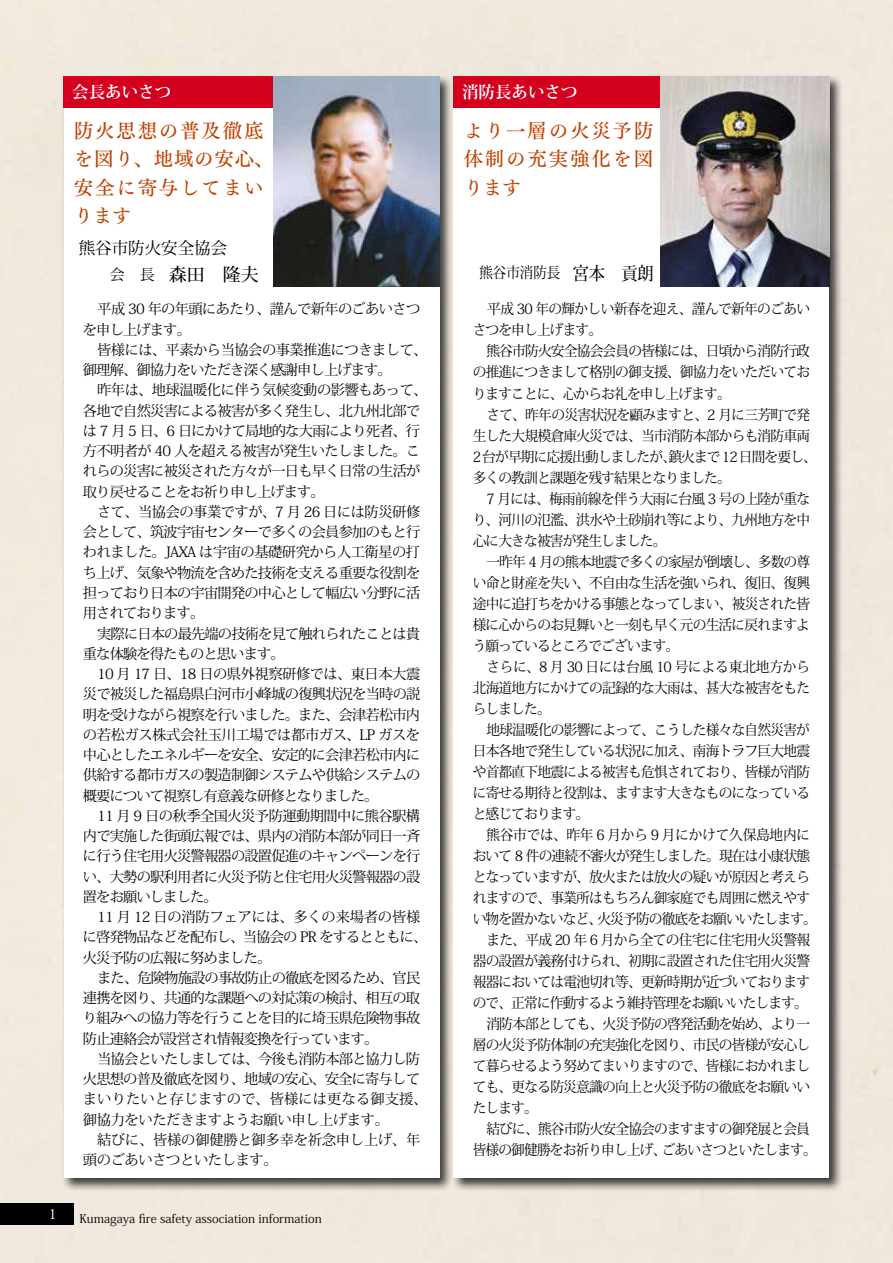
<style>
.page{position:relative;width:893px;height:1263px;background:#fff}
.page>*{position:absolute;margin:0;border:0;box-sizing:border-box;transform-origin:0 0}
.t1{font:19.5px/28.5px "Tsuku Min Pr 5 D";letter-spacing:.09em;color:#c24200}
.t2{font:500 18px "Koz Min Pro";color:#000}
.t3{font:700 16.5px "Koz Min Pro";color:#fff}
.t4{font:16.5px "Koz Min Pro";color:#000}
.t5{font:15px "Koz Min Pro";color:#000;scale:.9 1}
.t6{font:14.25px/21px "Koz Min Pro";letter-spacing:-.055em;color:#000;text-align:justify;scale:.96 1}
.t7{font:14.25px/20.2px "Koz Min Pro";letter-spacing:-.055em;color:#000}
.t8{font:14.25px/20.2px "Koz Min Pro";letter-spacing:-.025em;color:#000}
.t9{font:14.25px/20.2px "Koz Min Pro";letter-spacing:-.035em;color:#000}
.t10{font:14.25px/20.2px "Koz Min Pro";letter-spacing:-.015em;color:#000}
.t11{font:14.25px "Koz Min Pro";letter-spacing:-.015em;color:#000;scale:.96 1}
.t12{font:13.8px "Koz Min Pro";color:#fff}
.t13{font:12px "Koz Min Pro";color:#000}
.s1{font-weight:400;font-size:15px}
.s2{font-weight:500;font-size:18px}
</style>
<div class="page">
<div style="left:62px;top:74px;width:392px;height:1118px;background:#000;opacity:.75"></div>
<div style="left:64px;top:77px;width:375px;height:1101px;background:#fff"></div>
<div style="left:451px;top:74px;width:392px;height:1118px;background:#000;opacity:.75"></div>
<div style="left:454px;top:77px;width:375px;height:1101px;background:#fff"></div>
<div style="left:64px;top:77px;width:242px;height:31px;background:#d3001e"></div>
<div style="left:454px;top:77px;width:242px;height:31px;background:#d3001e"></div>
<img style="left:274px;top:77px;width:165px;height:209px">
<img style="left:660px;top:77px;width:169px;height:209px">
<div style="left:0;top:1203px;width:74px;height:22px;background:#000"></div>
<p class="t3" style="left:72px;top:80px;width:101px">会長あいさつ</p>
<p class="t3" style="left:462px;top:80px;width:117px">消防長あいさつ</p>
<h1 class="t1" style="left:74px;top:114px;width:201px">防火思想の普及徹底を図り、地域の安心、安全に寄与してまいります</h1>
<h1 class="t1" style="left:464px;top:114px;width:191px;text-align:justify">より一層の火災予防体制の充実強化を図ります</h1>
<p class="t4" style="left:79px;top:236px;width:150px">熊谷市防火安全協会</p>
<p class="t2" style="left:110px;top:261px;width:150px"><span class="s1">会　長</span> 森田　隆夫</p>
<p class="t5" style="left:479px;top:262px;width:195px">熊谷市消防長 <span class="s2">宮本　貢朗</span></p>
<p class="t7" style="left:83px;top:299px;width:339px;text-indent:14px">平成 30 年の年頭にあたり、謹んで新年のごあいさつを申し上げます。</p>
<p class="t9" style="left:83px;top:339px;width:346px;text-indent:14px">皆様には、平素から当協会の事業推進につきまして、御理解、御協力をいただき深く感謝申し上げます。</p>
<p class="t7" style="left:83px;top:380px;width:346px;text-indent:14px">昨年は、地球温暖化に伴う気候変動の影響もあって、各地で自然災害による被害が多く発生し、北九州北部では 7 月 5 日、6 日にかけて局地的な大雨により死者、行方不明者が 40 人を超える被害が発生いたしました。これらの災害に被災された方々が一日も早く日常の生活が取り戻せることをお祈り申し上げます。</p>
<p class="t7" style="left:83px;top:501px;width:339px;text-align:justify;text-indent:14px">さて、当協会の事業ですが、7 月 26 日には防災研修会として、筑波宇宙センターで多くの会員参加のもと行われました。JAXA は宇宙の基礎研究から人工衛星の打ち上げ、気象や物流を含めた技術を支える重要な役割を担っており日本の宇宙開発の中心として幅広い分野に活用されております。</p>
<p class="t7" style="left:83px;top:623px;width:339px;text-indent:14px">実際に日本の最先端の技術を見て触れられたことは貴重な体験を得たものと思います。</p>
<p class="t7" style="left:83px;top:663px;width:339px;text-align:justify;text-indent:14px">10 月 17 日、18 日の県外視察研修では、東日本大震災で被災した福島県白河市小峰城の復興状況を当時の説明を受けながら視察を行いました。また、会津若松市内の若松ガス株式会社玉川工場では都市ガス、LP ガスを中心としたエネルギーを安全、安定的に会津若松市内に供給する都市ガスの製造制御システムや供給システムの概要について視察し有意義な研修となりました。</p>
<p class="t7" style="left:83px;top:805px;width:339px;text-align:justify;text-indent:14px">11 月 9 日の秋季全国火災予防運動期間中に熊谷駅構内で実施した街頭広報では、県内の消防本部が同日一斉に行う住宅用火災警報器の設置促進のキャンペーンを行い、大勢の駅利用者に火災予防と住宅用火災警報器の設置をお願いしました。</p>
<p class="t7" style="left:83px;top:906px;width:346px;text-indent:14px">11 月 12 日の消防フェアには、多くの来場者の皆様に啓発物品などを配布し、当協会の PR をするとともに、火災予防の広報に努めました。</p>
<p class="t7" style="left:83px;top:967px;width:339px;text-align:justify;text-indent:14px">また、危険物施設の事故防止の徹底を図るため、官民連携を図り、共通的な課題への対応策の検討、相互の取り組みへの協力等を行うことを目的に埼玉県危険物事故防止連絡会が設営され情報変換を行っています。</p>
<p class="t8" style="left:83px;top:1048px;width:346px;text-indent:14px">当協会といたしましては、今後も消防本部と協力し防火思想の普及徹底を図り、地域の安心、安全に寄与してまいりたいと存じますので、皆様には更なる御支援、御協力をいただきますようお願い申し上げます。</p>
<p class="t10" style="left:83px;top:1129px;width:339px;text-indent:14px">結びに、皆様の御健勝と御多幸を祈念申し上げ、年頭のごあいさつといたします。</p>
<p class="t12" style="left:48px;top:1204px;width:10px">1</p>
<p class="t13" style="left:79px;top:1210px;width:244px">Kumagaya fire safety association information</p>
<p class="t7" style="left:473px;top:298px;width:339px;line-height:21px;text-indent:14px">平成 30 年の輝かしい新春を迎え、謹んで新年のごあいさつを申し上げます。</p>
<p class="t6" style="left:473px;top:340px;width:353px;text-indent:14px">熊谷市防火安全協会会員の皆様には、日頃から消防行政の推進につきまして格別の御支援、御協力をいただいておりますことに、心からお礼を申し上げます。</p>
<p class="t6" style="left:473px;top:403px;width:360px;text-align:left;text-indent:14px">さて、昨年の災害状況を顧みますと、2 月に三芳町で発生した大規模倉庫火災では、当市消防本部からも消防車両<br>2台が早期に応援出動しましたが、鎮火まで12日間を要し、多くの教訓と課題を残す結果となりました。</p>
<p class="t6" style="left:473px;top:487px;width:353px;text-indent:14px">7 月には、梅雨前線を伴う大雨に台風 3 号の上陸が重なり、河川の氾濫、洪水や土砂崩れ等により、九州地方を中心に大きな被害が発生しました。</p>
<p class="t6" style="left:473px;top:550px;width:353px;text-indent:14px">一昨年 4 月の熊本地震で多くの家屋が倒壊し、多数の尊い命と財産を失い、不自由な生活を強いられ、復旧、復興途中に追打ちをかける事態となってしまい、被災された皆様に心からのお見舞いと一刻も早く元の生活に戻れますよう願っているところでございます。</p>
<p class="t6" style="left:473px;top:655px;width:353px;text-indent:14px">さらに、8 月 30 日には台風 10 号による東北地方から北海道地方にかけての記録的な大雨は、甚大な被害をもたらしました。</p>
<p class="t6" style="left:473px;top:718px;width:353px;text-indent:14px">地球温暖化の影響によって、こうした様々な自然災害が日本各地で発生している状況に加え、南海トラフ巨大地震や首都直下地震による被害も危惧されており、皆様が消防に寄せる期待と役割は、ますます大きなものになっていると感じております。</p>
<p class="t11" style="left:486px;top:824px;width:339px">熊谷市では、昨年 6 月から 9 月にかけて久保島地内に</p>
<p class="t6" style="left:473px;top:844px;width:353px">おいて 8 件の連続不審火が発生しました。現在は小康状態</p>
<p class="t6" style="left:473px;top:865px;width:353px">となっていますが、放火または放火の疑いが原因と考えら</p>
<p class="t6" style="left:473px;top:886px;width:353px">れますので、事業所はもちろん御家庭でも周囲に燃えやす</p>
<p class="t6" style="left:473px;top:907px;width:360px">い物を置かないなど、火災予防の徹底をお願いいたします。</p>
<p class="t6" style="left:486px;top:928px;width:339px">また、平成 20 年 6 月から全ての住宅に住宅用火災警報</p>
<p class="t6" style="left:473px;top:949px;width:353px">器の設置が義務付けられ、初期に設置された住宅用火災警</p>
<p class="t6" style="left:473px;top:970px;width:353px">報器においては電池切れ等、更新時期が近づいております</p>
<p class="t6" style="left:473px;top:991px;width:351px">ので、正常に作動するよう維持管理をお願いいたします。</p>
<p class="t6" style="left:486px;top:1012px;width:339px">消防本部としても、火災予防の啓発活動を始め、より一</p>
<p class="t6" style="left:473px;top:1033px;width:353px">層の火災予防体制の充実強化を図り、市民の皆様が安心し</p>
<p class="t6" style="left:473px;top:1054px;width:353px">て暮らせるよう努めてまいりますので、皆様におかれまし</p>
<p class="t6" style="left:473px;top:1075px;width:353px">ても、更なる防災意識の向上と火災予防の徹底をお願いい</p>
<p class="t6" style="left:473px;top:1096px;width:69px">たします。</p>
<p class="t6" style="left:486px;top:1117px;width:339px">結びに、熊谷市防火安全協会のますますの御発展と会員</p>
<p class="t6" style="left:473px;top:1138px;width:360px">皆様の御健勝をお祈り申し上げ、ごあいさつといたします。</p>
</div>
